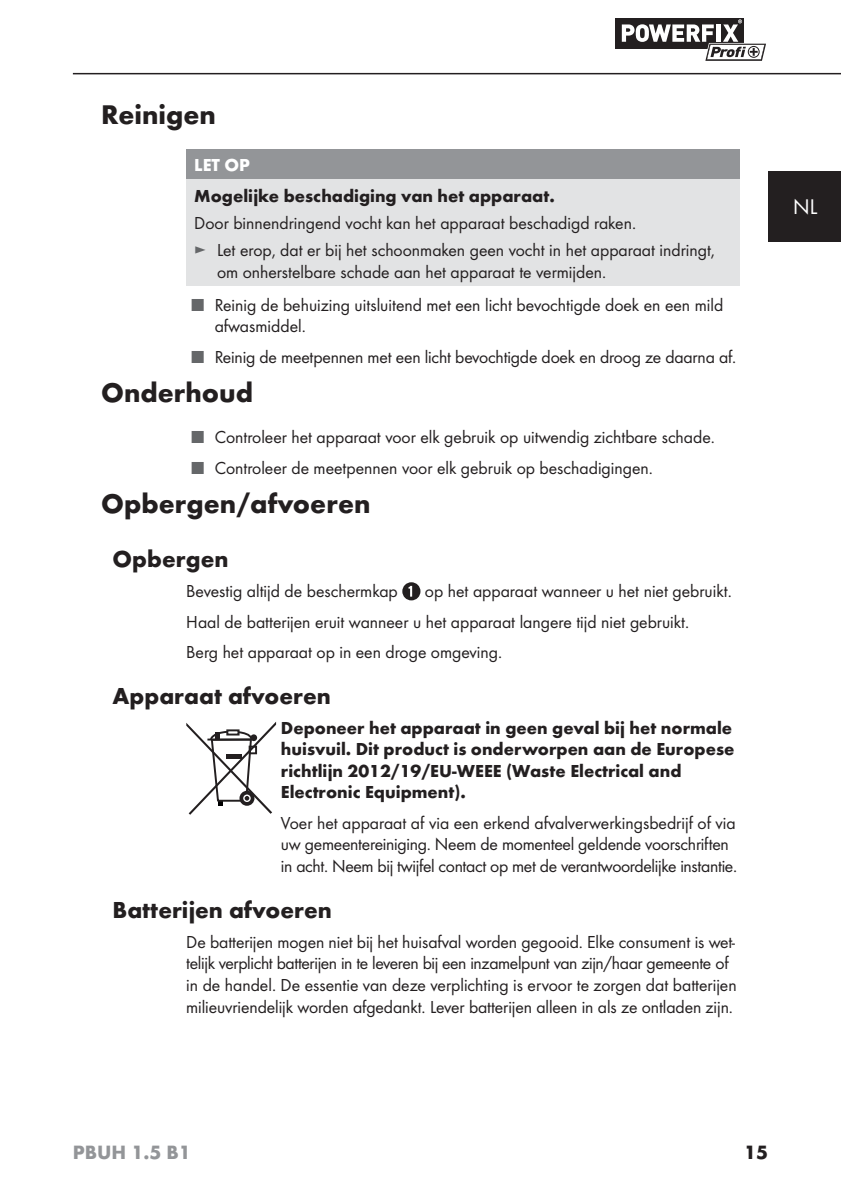
<style>
.page{position:relative;width:841px;height:1190px;background:#fff}
.page>*{position:absolute;margin:0;border:0;box-sizing:border-box;transform-origin:0 0}
.t1{font:700 28px "Futura";color:#231f20}
.t2{font:700 24px "Futura";color:#231f20}
.t3{font:22px "Futura Boo";color:#fff}
.t4{font:700 20px "Futura";color:#939598}
.t5{font:700 20px "Futura";color:#231f20}
.t6{font:18px/21.6px "Futura Boo";color:#231f20}
.t7{font:700 18px/21.6px "Futura";color:#231f20}
.t8{font:700 18px "Futura";color:#fff}
.s1{color:#656769}
</style>
<div class="page">
<hr style="left:73px;top:73px;width:768px;height:1px;background:#231f20">
<div style="left:768px;top:171px;width:73px;height:71px;background:#231f20"></div>
<svg style="left:615px;top:18px;width:151px;height:43px"></svg>
<div style="left:186px;top:149px;width:553px;height:30px;background:#939598"></div>
<div style="left:186px;top:179px;width:553px;height:107px;background:#e2e3e4"></div>
<svg style="left:402px;top:582px;width:18px;height:18px"></svg>
<svg style="left:186px;top:722px;width:90px;height:92px"></svg>
<h1 class="t1" style="left:101px;top:104px;width:116px">Reinigen</h1>
<p class="t8" style="left:194px;top:158px;width:57px">LET OP</p>
<p class="t7" style="left:194px;top:186px;width:362px">Mogelijke beschadiging van het apparaat.</p>
<p class="t6" style="left:194px;top:210px;width:522px;line-height:27.2px">Door binnendringend vocht kan het apparaat beschadigd raken.<br><span class="s1">►</span> Let erop, dat er bij het schoonmaken geen vocht in het apparaat indringt,</p>
<p class="t6" style="left:217px;top:262px;width:391px">om onherstelbare schade aan het apparaat te vermijden.</p>
<p class="t6" style="left:215px;top:295px;width:510px;text-indent:-23px"><span class="s1">■</span> Reinig de behuizing uitsluitend met een licht bevochtigde doek en een mild afwasmiddel.</p>
<p class="t6" style="left:192px;top:346px;width:546px"><span class="s1">■</span> Reinig de meetpennen met een licht bevochtigde doek en droog ze daarna af.</p>
<h1 class="t1" style="left:101px;top:381px;width:153px">Onderhoud</h1>
<p class="t6" style="left:192px;top:427px;width:524px"><span class="s1">■</span> Controleer het apparaat voor elk gebruik op uitwendig zichtbare schade.</p>
<p class="t6" style="left:192px;top:457px;width:462px"><span class="s1">■</span> Controleer de meetpennen voor elk gebruik op beschadigingen.</p>
<h1 class="t1" style="left:101px;top:492px;width:271px">Opbergen/afvoeren</h1>
<h2 class="t2" style="left:113px;top:549px;width:117px">Opbergen</h2>
<p class="t6" style="left:186px;top:581px;width:213px">Bevestig altijd de beschermkap</p>
<p class="t6" style="left:186px;top:577px;width:547px;line-height:30.2px;text-indent:239px">op het apparaat wanneer u het niet gebruikt.<br>Haal de batterijen eruit wanneer u het apparaat langere tijd niet gebruikt.<br>Berg het apparaat op in een droge omgeving.</p>
<h2 class="t2" style="left:113px;top:686px;width:220px">Apparaat afvoeren</h2>
<p class="t7" style="left:281px;top:718px;width:455px">Deponeer het apparaat in geen geval bij het normale huisvuil. Dit product is onderworpen aan de Europese richtlijn 2012/19/EU-WEEE (Waste Electrical and Electronic Equipment).</p>
<p class="t6" style="left:281px;top:812px;width:458px">Voer het apparaat af via een erkend afvalverwerkingsbedrijf of via uw gemeentereiniging. Neem de momenteel geldende voorschriften in acht. Neem bij twijfel contact op met de verantwoordelijke instantie.</p>
<h2 class="t2" style="left:113px;top:900px;width:221px">Batterijen afvoeren</h2>
<p class="t6" style="left:186px;top:931px;width:552px">De batterijen mogen niet bij het huisafval worden gegooid. Elke consument is wet&shy;telijk verplicht batterijen in te leveren bij een inzamelpunt van zijn/haar gemeente of in de handel. De essentie van deze verplichting is ervoor te zorgen dat batterijen milieuvriendelijk worden afgedankt. Lever batterijen alleen in als ze ontladen zijn.</p>
<p class="t3" style="left:793px;top:196px;width:26px">NL</p>
<p class="t4" style="left:73px;top:1143px;width:119px">PBUH 1.5 B1</p>
<p class="t5" style="left:744px;top:1144px;width:25px">15</p>
</div>
